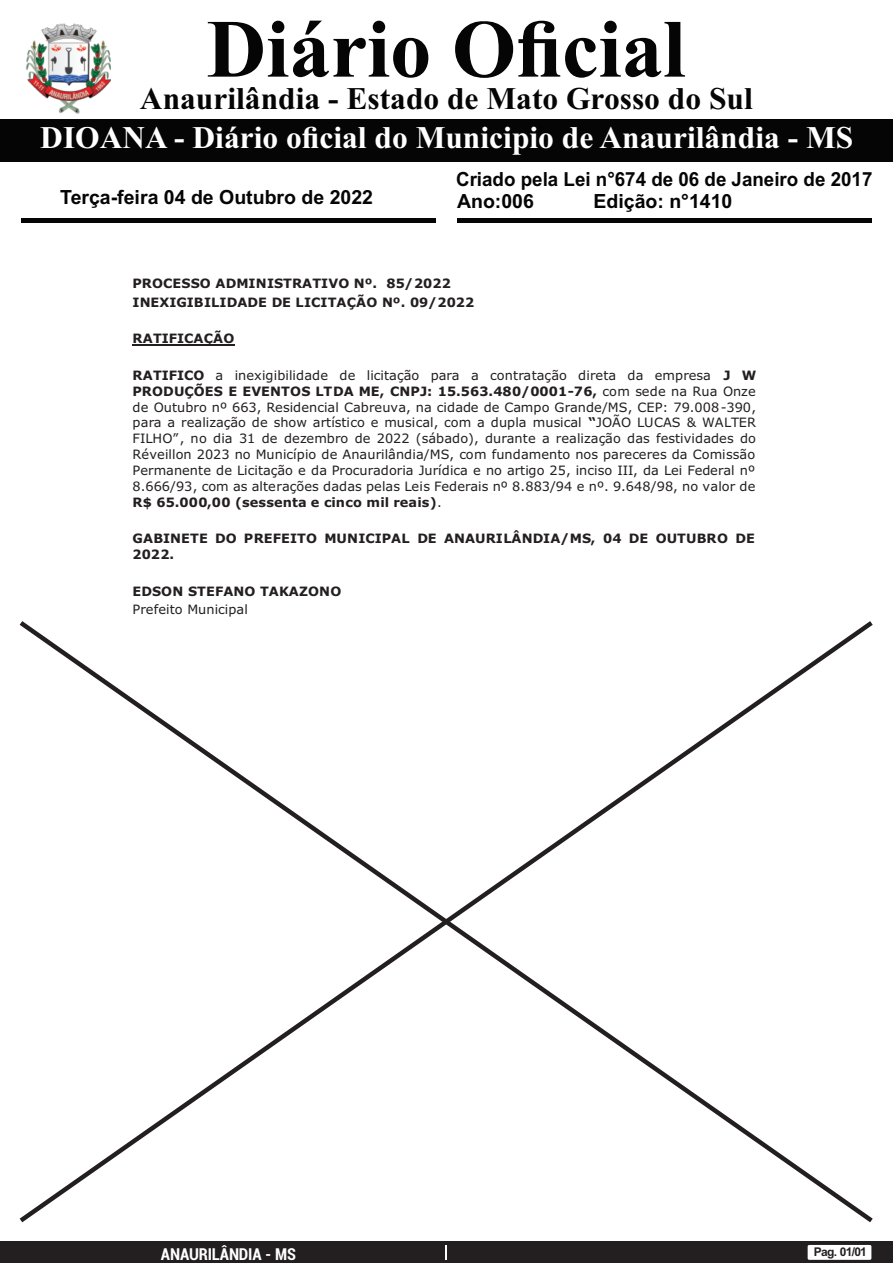
<style>
.page{position:relative;width:893px;height:1263px;background:#fff}
.page>*{position:absolute;margin:0;border:0;box-sizing:border-box;transform-origin:0 0}
.t1{font:700 82.5px "Times New Roman";color:#040504}
.t2{font:700 31.5px "Times New Roman";color:#fff}
.t3{font:700 31.5px "Times New Roman";color:#040504}
.t4{font:700 19.5px "Arial";color:#040504}
.t5{font:700 19.5px "Arial";color:#040504;scale:.96 1}
.t6{font:700 condensed 16.5px "Roboto";letter-spacing:-.01em;color:#fff}
.t7{font:12.9px/15.9px "Verdana";color:#231f20;text-align:justify}
.t8{font:700 12.9px/18.5px "Verdana";color:#231f20}
.t9{font:700 12px "Arial";letter-spacing:-.055em;color:#231f20}
.s1{font-weight:700}
</style>
<div class="page">
<div style="left:0;top:1242px;width:893px;height:21px;background:#231f20"></div>
<svg style="left:446px;top:1245px;width:1px;height:15px"></svg>
<div style="left:808px;top:1245px;width:63px;height:15px;background:#fff;border-radius:2px"></div>
<div style="left:0;top:119px;width:893px;height:42px;background:#040504"></div>
<hr style="left:21px;top:218px;width:415px;height:4px;background:#040504">
<hr style="left:457px;top:218px;width:415px;height:4px;background:#040504">
<img style="left:25px;top:23px;width:86px;height:91px">
<hr style="left:133px;top:344px;width:102px;height:1px;background:#231f20">
<svg style="left:19px;top:621px;width:854px;height:602px"></svg>
<h1 class="t1" style="left:207px;top:21px;width:480px">Diário Oficial</h1>
<h2 class="t3" style="left:140px;top:88px;width:614px">Anaurilândia - Estado de Mato Grosso do Sul</h2>
<h2 class="t2" style="left:40px;top:126px;width:814px">DIOANA - Diário oficial do Municipio de Anaurilândia - MS</h2>
<h3 class="t5" style="left:456px;top:172px;width:435px">Criado pela Lei n°674 de 06 de Janeiro de 2017</h3>
<h3 class="t4" style="left:60px;top:190px;width:314px">Terça-feira 04 de Outubro de 2022</h3>
<h3 class="t4" style="left:457px;top:193px;width:78px">Ano:006</h3>
<h3 class="t4" style="left:593px;top:193px;width:140px">Edição: n°1410</h3>
<p class="t8" style="left:133px;top:275px;width:343px">PROCESSO ADMINISTRATIVO Nº. 85/2022<br>INEXIGIBILIDADE DE LICITAÇÃO Nº. 09/2022</p>
<p class="t8" style="left:133px;top:331px;width:103px">RATIFICAÇÃO</p>
<p class="t7" style="left:133px;top:368px;width:625px"><span class="s1">RATIFICO</span> a inexigibilidade de licitação para a contratação direta da empresa <span class="s1">J W PRODUÇÕES E EVENTOS LTDA ME, CNPJ: 15.563.480/0001-76,</span> com sede na Rua Onze de Outubro nº 663, Residencial Cabreuva, na cidade de Campo Grande/MS, CEP: 79.008-390, para a realização de show artístico e musical, com a dupla musical <span class="s1">“</span>JOÃO LUCAS &amp; WALTER FILHO”, no dia 31 de dezembro de 2022 (sábado), durante a realização das festividades do Réveillon 2023 no Município de Anaurilândia/MS, com fundamento nos pareceres da Comissão Permanente de Licitação e da Procuradoria Jurídica e no artigo 25, inciso III, da Lei Federal nº 8.666/93, com as alterações dadas pelas Leis Federais nº 8.883/94 e nº. 9.648/98, no valor de <span class="s1">R$ 65.000,00 (sessenta e cinco mil reais)</span>.</p>
<p class="t8" style="left:133px;top:531px;width:624px;line-height:16px">GABINETE DO PREFEITO MUNICIPAL DE ANAURILÂNDIA/MS, 04 DE OUTUBRO DE<br>2022.</p>
<p class="t8" style="left:133px;top:583px;width:210px">EDSON STEFANO TAKAZONO</p>
<p class="t7" style="left:133px;top:602px;width:117px">Prefeito Municipal</p>
<p class="t6" style="left:161px;top:1247px;width:136px">ANAURILÂNDIA - MS</p>
<p class="t9" style="left:814px;top:1247px;width:55px">Pag. 01/01</p>
</div>
